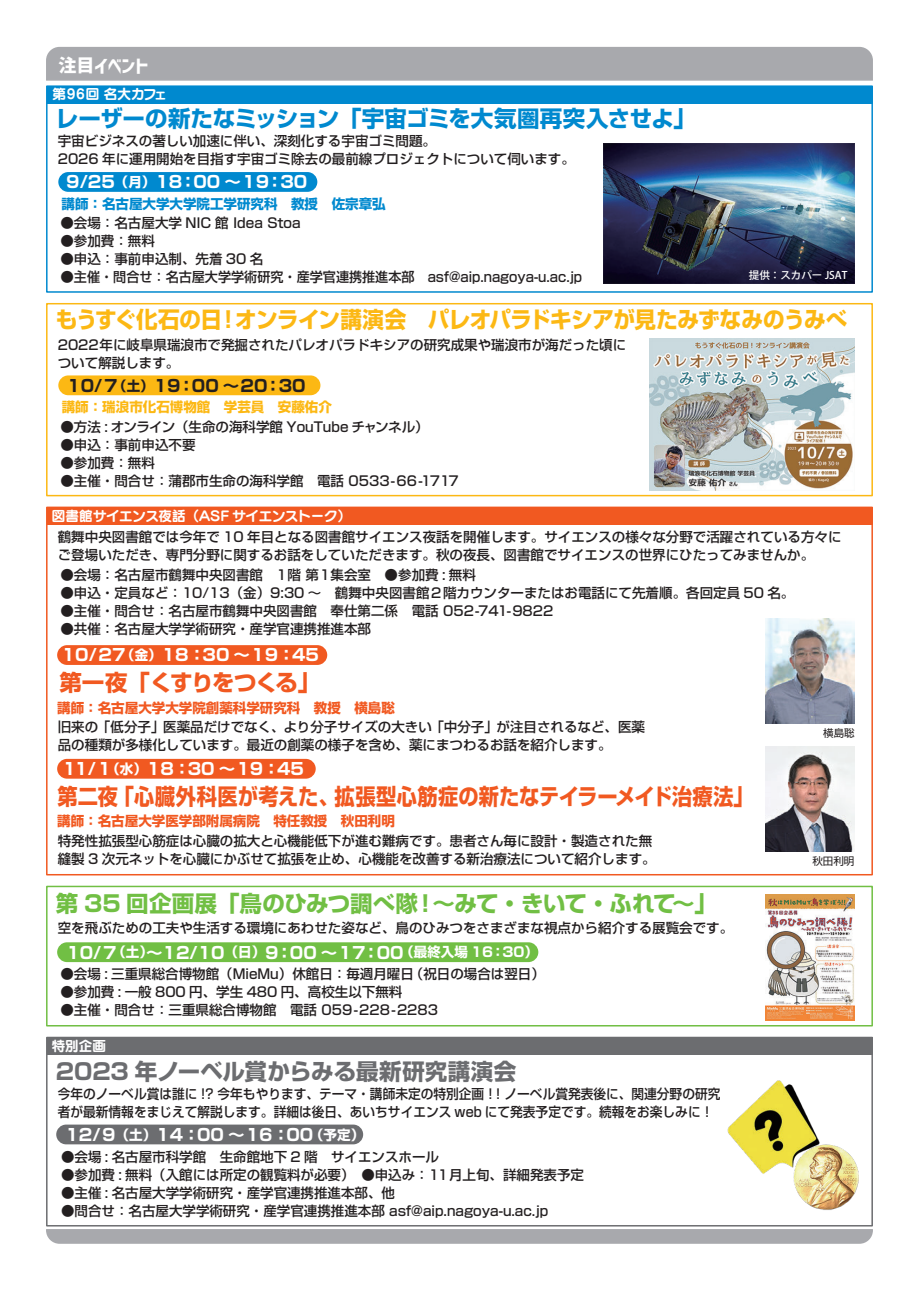
<style>
.page{position:relative;width:919px;height:1289px;background:#fff}
.page>*{position:absolute;margin:0;border:0;box-sizing:border-box;transform-origin:0 0}
.t1{font:700 22.5px "Shin Go Pro";letter-spacing:-.025em;color:#fcb814;scale:.96 1}
.t2{font:700 22.5px "Shin Go Pro";color:#f15921;scale:.9 1}
.t3{font:700 22.5px "Shin Go Pro";letter-spacing:-.005em;color:#71bf44}
.t4{font:700 22.5px "Shin Go Pro";letter-spacing:-.015em;color:#0089cf}
.t5{font:700 22.5px "Shin Go Pro";color:#6c6d70}
.t6{font:700 22.5px "Shin Go Pro";letter-spacing:-.05em;color:#f15921}
.t7{font:700 16.5px "Shin Go Pro";color:#fff}
.t8{font:700 16.5px "Shin Go Pro";color:#231f20}
.t9{font:500 13.5px/18px "Shin Go Pro";color:#231f20}
.t10{font:500 13.5px/18px "Shin Go Pro";color:#231f20;scale:.94 1}
.t11{font:700 13.5px "Shin Go Pro";color:#f15921}
.t12{font:13.5px "G Maru Go Pro B";letter-spacing:-.005em;color:#fff}
.t13{font:700 13.5px "Shin Go Pro";color:#0089cf}
.t14{font:700 13.5px "Shin Go Pro";color:#fcb814}
.t15{font:500 10.5px "Koz Go Pr 6 N";color:#fff}
.t16{font:10.5px "Shin Go Pro";color:#231f20}
.s1{font-size:13.5px}
</style>
<div class="page">
<svg style="left:46px;top:1229px;width:827px;height:15px;background:#aaabae"></svg>
<img style="left:604px;top:143px;width:250px;height:140px">
<div style="left:58px;top:172px;width:259px;height:20px;background:#0089cf;border-radius:10px"></div>
<div style="left:58px;top:375px;width:262px;height:20px;background:#fcb814;border-radius:10px"></div>
<div style="left:57px;top:645px;width:270px;height:20px;background:#f15921;border-radius:10px"></div>
<div style="left:57px;top:942px;width:481px;height:20px;background:#71bf44;border-radius:10px"></div>
<div style="left:57px;top:758px;width:259px;height:20px;background:#f15921;border-radius:10px"></div>
<div style="left:56px;top:1124px;width:307px;height:20px;background:#6c6d70;border-radius:10px"></div>
<div style="left:47px;top:86px;width:825px;height:17px;background:#0089cf"></div>
<div style="left:47px;top:507px;width:825px;height:17px;background:#f15921"></div>
<div style="left:47px;top:1037px;width:825px;height:17px;background:#6c6d70"></div>
<div style="left:46px;top:85px;width:826px;height:208px;border:2px solid #0089cf"></div>
<div style="left:46px;top:303px;width:826px;height:193px;border:1px solid #fcb814"></div>
<div style="left:46px;top:885px;width:826px;height:141px;border:2px solid #71bf44"></div>
<div style="left:46px;top:1036px;width:826px;height:190px;border:2px solid #6c6d70"></div>
<div style="left:46px;top:506px;width:826px;height:369px;border:2px solid #f15921"></div>
<img style="left:765px;top:894px;width:89px;height:126px">
<img style="left:727px;top:1080px;width:132px;height:130px">
<img style="left:649px;top:338px;width:205px;height:153px">
<img style="left:765px;top:618px;width:89px;height:105px">
<img style="left:765px;top:746px;width:89px;height:105px">
<div style="left:46px;top:46px;width:827px;height:35px;background:#a8a9ad"></div>
<p class="t12" style="left:52px;top:85px;width:116px">第96回 名大カフェ</p>
<h1 class="t4" style="left:56px;top:100px;width:641px">レーザーの新たなミッション「宇宙ゴミを大気圏再突入させよ」</h1>
<p class="t9" style="left:58px;top:130px;width:518px">宇宙ビジネスの著しい加速に伴い、深刻化する宇宙ゴミ問題。<br>2026 年に運用開始を目指す宇宙ゴミ除去の最前線プロジェクトについて伺います。</p>
<p class="t7" style="left:66px;top:169px;width:242px">9/25<span class="s1">（月）</span>18：00 ～19：30</p>
<p class="t13" style="left:61px;top:193px;width:325px">講師：名古屋大学大学院工学研究科　教授　佐宗章弘</p>
<p class="t9" style="left:60px;top:212px;width:242px">●会場：名古屋大学 NIC 館 Idea Stoa</p>
<p class="t9" style="left:60px;top:230px;width:96px">●参加費：無料</p>
<p class="t9" style="left:60px;top:248px;width:204px">●申込：事前申込制、先着 30 名</p>
<p class="t9" style="left:60px;top:266px;width:523px">●主催・問合せ：名古屋大学学術研究・産学官連携推進本部　asf@aip.nagoya-u.ac.jp</p>
<p class="t15" style="left:748px;top:269px;width:100px">提供：スカパー JSAT</p>
<h1 class="t1" style="left:56px;top:301px;width:825px">もうすぐ化石の日！オンライン講演会　パレオパラドキシアが見たみずなみのうみべ</h1>
<p class="t9" style="left:58px;top:334px;width:570px">2022年に岐阜県瑞浪市で発掘されたパレオパラドキシアの研究成果や瑞浪市が海だった頃について解説します。</p>
<p class="t8" style="left:67px;top:373px;width:240px">10/7<span class="s1">（土）</span>19：00 ～20：30</p>
<p class="t14" style="left:62px;top:396px;width:271px">講師：瑞浪市化石博物館　学芸員　安藤佑介</p>
<p class="t9" style="left:60px;top:416px;width:370px">●方法 : オンライン（生命の海科学館 YouTube チャンネル）</p>
<p class="t9" style="left:60px;top:434px;width:136px">●申込：事前申込不要</p>
<p class="t9" style="left:60px;top:452px;width:96px">●参加費：無料</p>
<p class="t9" style="left:60px;top:470px;width:400px">●主催・問合せ：蒲郡市生命の海科学館　電話 0533-66-1717</p>
<p class="t12" style="left:52px;top:506px;width:301px">図書館サイエンス夜話（ASF サイエンストーク）</p>
<p class="t9" style="left:58px;top:526px;width:785px">鶴舞中央図書館では今年で 10 年目となる図書館サイエンス夜話を開催します。サイエンスの様々な分野で活躍されている方々にご登場いただき、専門分野に関するお話をしていただきます。秋の夜長、図書館でサイエンスの世界にひたってみませんか。</p>
<p class="t9" style="left:60px;top:564px;width:417px">●会場：名古屋市鶴舞中央図書館　1階 第1集会室　●参加費 : 無料</p>
<p class="t9" style="left:60px;top:582px;width:735px">●申込・定員など：10/13（金）9:30 ～　鶴舞中央図書館２階カウンターまたはお電話にて先着順。各回定員 50 名。</p>
<p class="t9" style="left:60px;top:600px;width:494px">●主催・問合せ：名古屋市鶴舞中央図書館　奉仕第二係　電話 052-741-9822</p>
<p class="t9" style="left:60px;top:618px;width:312px">●共催：名古屋大学学術研究・産学官連携推進本部</p>
<h1 class="t6" style="left:59px;top:664px;width:262px">第一夜「くすりをつくる」</h1>
<p class="t7" style="left:62px;top:642px;width:258px">10/27<span class="s1">（金）</span>18：30 ～19：45</p>
<p class="t11" style="left:57px;top:697px;width:339px">講師：名古屋大学大学院創薬科学研究科　教授　横島聡</p>
<p class="t9" style="left:58px;top:716px;width:588px">旧来の「低分子」医薬品だけでなく、より分子サイズの大きい「中分子」が注目されるなど、医薬品の種類が多様化しています。最近の創薬の様子を含め、薬にまつわるお話を紹介します。</p>
<p class="t7" style="left:63px;top:755px;width:243px">11/1<span class="s1">（水）</span>18：30 ～19：45</p>
<p class="t11" style="left:57px;top:809px;width:352px">講師：名古屋大学医学部附属病院　特任教授　秋田利明　</p>
<h1 class="t2" style="left:57px;top:778px;width:775px">第二夜「心臓外科医が考えた、拡張型心筋症の新たなテイラーメイド治療法」</h1>
<p class="t9" style="left:58px;top:830px;width:599px">特発性拡張型心筋症は心臓の拡大と心機能低下が進む難病です。患者さん毎に設計・製造された無縫製 3 次元ネットを心臓にかぶせて拡張を止め、心機能を改善する新治療法について紹介します。</p>
<h1 class="t3" style="left:56px;top:886px;width:662px">第 35 回企画展「鳥のひみつ調べ隊！～みて・きいて・ふれて～」</h1>
<p class="t9" style="left:58px;top:917px;width:676px">空を飛ぶための工夫や生活する環境にあわせた姿など、鳥のひみつをさまざまな視点から紹介する展覧会です。</p>
<p class="t7" style="left:66px;top:939px;width:473px">10/7<span class="s1">（土）</span>～12/10<span class="s1">（日）</span>9：00 ～17：00<span class="s1">（最終入場 16：30）</span></p>
<p class="t9" style="left:60px;top:963px;width:486px">●会場 : 三重県総合博物館（MieMu）休館日：毎週月曜日（祝日の場合は翌日）</p>
<p class="t9" style="left:60px;top:981px;width:343px">●参加費 : 一般 800 円、学生 480 円、高校生以下無料</p>
<p class="t9" style="left:60px;top:999px;width:379px">●主催・問合せ：三重県総合博物館　電話 059-228-2283</p>
<p class="t12" style="left:52px;top:1036px;width:56px">特別企画</p>
<h1 class="t5" style="left:56px;top:1053px;width:462px">2023 年ノーベル賞からみる最新研究講演会</h1>
<p class="t10" style="left:58px;top:1083px;width:706px">今年のノーベル賞は誰に !? 今年もやります、テーマ・講師未定の特別企画！！ノーベル賞発表後に、関連分野の研究者が最新情報をまじえて解説します。詳細は後日、あいちサイエンス web にて発表予定です。続報をお楽しみに！</p>
<p class="t7" style="left:65px;top:1121px;width:300px">12/9<span class="s1">（土）</span>14：00 ～16：00<span class="s1">（予定）</span></p>
<p class="t9" style="left:61px;top:1145px;width:379px">●会場 : 名古屋市科学館　生命館地下 2 階　サイエンスホール</p>
<p class="t9" style="left:61px;top:1163px;width:524px">●参加費 : 無料（入館には所定の観覧料が必要）　●申込み：11月上旬、詳細発表予定</p>
<p class="t9" style="left:61px;top:1181px;width:335px">●主催 : 名古屋大学学術研究・産学官連携推進本部、他</p>
<p class="t9" style="left:61px;top:1199px;width:488px">●問合せ：名古屋大学学術研究・産学官連携推進本部 asf@aip.nagoya-u.ac.jp</p>
<p class="t16" style="left:823px;top:724px;width:33px">横島聡</p>
<p class="t16" style="left:812px;top:852px;width:43px">秋田利明</p>
</div>
